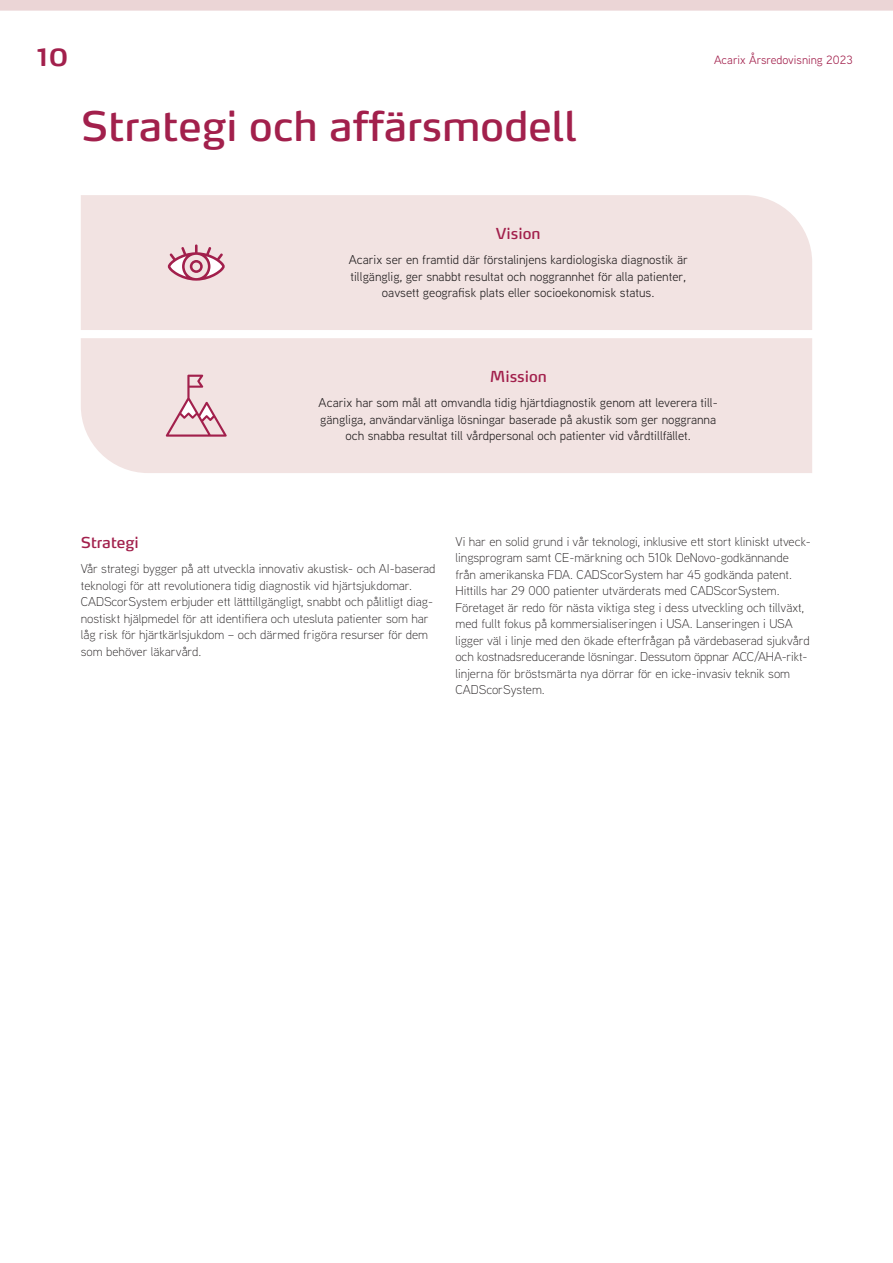
<style>
.page{position:relative;width:893px;height:1263px;background:#fff}
.page>*{position:absolute;margin:0;border:0;box-sizing:border-box;transform-origin:0 0}
.H1_-_Framvagn{font:40.5px "Max Pro";color:#a2204c}
.t1{font:33px "Max Pro";color:#a2204c}
.t2{font:15px "Max Pro";color:#a2204c}
.Brödtext{font:300 12.75px/16.5px "Aaux Next";color:#231f20}
.Brödtext-2{font:12.75px/16.5px "Aaux Next";color:#231f20;text-align:center}
.t3{font:12px "Aaux Next";color:#a2204c}
</style>
<div class="page">
<div style="left:0;top:0;width:893px;height:11px;border:8px solid #ebd5d6"></div>
<div style="left:81px;top:195px;width:731px;height:135px;background:#f2e3e2"></div>
<div style="left:81px;top:338px;width:731px;height:135px;background:#f2e3e2"></div>
<svg style="left:166px;top:375px;width:61px;height:62px;background:#e5c4ca"></svg>
<svg style="left:168px;top:244px;width:57px;height:37px;background:#dbacb8"></svg>
<h2 class="t1" style="left:37px;top:25px;width:33px">10</h2>
<p class="t3" style="left:714px;top:52px;width:140px">Acarix Årsredovisning 2023</p>
<p class="H1_-_Framvagn" style="left:81px;top:92px;width:498px">Strategi och affärsmodell</p>
<h2 class="t2" style="left:496px;top:221px;width:46px">Vision</h2>
<p class="Brödtext-2" style="left:349px;top:251px;width:341px">Acarix ser en framtid där förstalinjens kardiologiska diagnostik är tillgänglig, ger snabbt resultat och noggrannhet för alla patienter, oavsett geografisk plats eller socioekonomisk status.</p>
<h2 class="t2" style="left:490px;top:364px;width:59px">Mission</h2>
<p class="Brödtext-2" style="left:319px;top:394px;width:401px">Acarix har som mål att omvandla tidig hjärtdiagnostik genom att leverera till&shy;gängliga, användarvänliga lösningar baserade på akustik som ger noggranna och snabba resultat till vårdpersonal och patienter vid vårdtillfället.</p>
<h2 class="t2" style="left:81px;top:530px;width:60px">Strategi</h2>
<p class="Brödtext" style="left:81px;top:560px;width:356px">Vår strategi bygger på att utveckla innovativ akustisk- och AI-baserad teknologi för att revolutionera tidig diagnostik vid hjärtsjukdomar.<br>CADScorSystem erbjuder ett lätttillgängligt, snabbt och pålitligt diag&shy;nostiskt hjälpmedel för att identifiera och utesluta patienter som har låg risk för hjärtkärlsjukdom – och därmed frigöra resurser för dem som behöver läkarvård.</p>
<p class="Brödtext" style="left:455px;top:533px;width:357px">Vi har en solid grund i vår teknologi, inklusive ett stort kliniskt utveck&shy;lingsprogram samt CE-märkning och 510k DeNovo-godkännande från amerikanska FDA. CADScorSystem har 45 godkända patent.<br>Hittills har 29 000 patienter utvärderats med CADScorSystem.<br>Företaget är redo för nästa viktiga steg i dess utveckling och tillväxt, med fullt fokus på kommersialiseringen i USA. Lanseringen i USA ligger väl i linje med den ökade efterfrågan på värdebaserad sjukvård och kostnadsreducerande lösningar. Dessutom öppnar ACC/AHA-rikt&shy;linjerna för bröstsmärta nya dörrar för en icke-invasiv teknik som CADScorSystem.</p>
</div>
